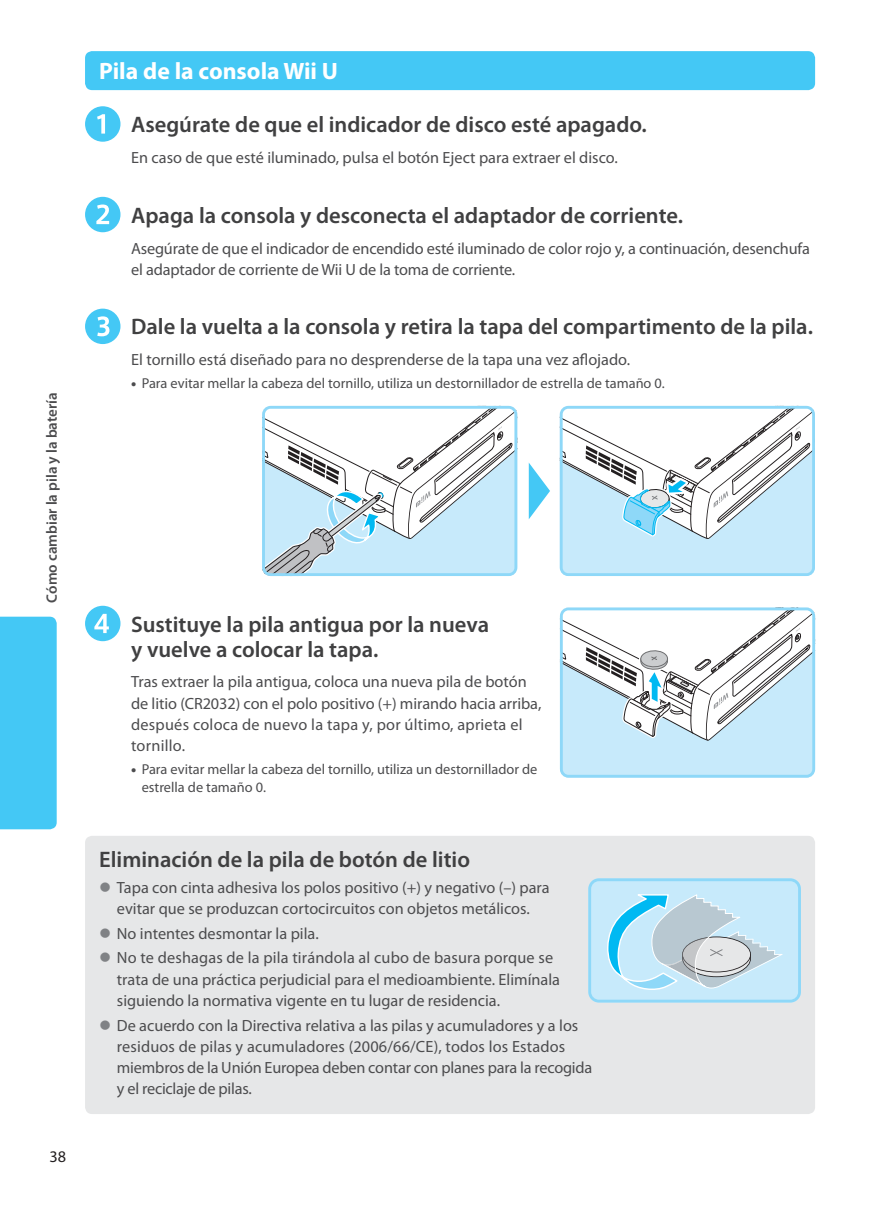
<style>
.page{position:relative;width:886px;height:1205px;background:#fff}
.page>*{position:absolute;margin:0;border:0;box-sizing:border-box;transform-origin:0 0}
.t1{font:700 23.75px "Myriad Pro";color:#fff}
.t2{font:600 22.5px/25px "Myriad Pro";color:#404041}
.t3{font:16.25px/21.2px "Myriad Pro";color:#4c4c4e}
.t4{font:16.25px "Myriad Pro";color:#231f20}
.t5{font:600 15px "Myriad Pro";color:#4c4c4e}
.t6{font:14.5px/18.8px "Myriad Pro";color:#4c4c4e}
.s1{font-weight:900}
</style>
<div class="page">
<div style="left:0;top:617px;width:57px;height:212px;background:#44c8f5"></div>
<svg style="left:529px;top:463px;width:21px;height:56px"></svg>
<svg style="left:262px;top:406px;width:255px;height:170px"></svg>
<svg style="left:560px;top:406px;width:255px;height:170px"></svg>
<div style="left:85px;top:51px;width:730px;height:39px;background:#44c8f5;border-radius:7px"></div>
<div style="left:85px;top:106px;width:35px;height:36px;background:#44c8f5;border-radius:50%"></div>
<svg style="left:97px;top:114px;width:8px;height:20px"></svg>
<div style="left:85px;top:197px;width:35px;height:35px;background:#44c8f5;border-radius:50%"></div>
<svg style="left:96px;top:204px;width:13px;height:20px"></svg>
<div style="left:85px;top:309px;width:35px;height:35px;background:#44c8f5;border-radius:50%"></div>
<svg style="left:97px;top:316px;width:12px;height:20px"></svg>
<div style="left:85px;top:606px;width:35px;height:35px;background:#44c8f5;border-radius:50%"></div>
<svg style="left:94px;top:614px;width:15px;height:19px"></svg>
<svg style="left:560px;top:607px;width:255px;height:170px"></svg>
<div style="left:85px;top:836px;width:730px;height:278px;background:#e6e7e8;border-radius:7px"></div>
<svg style="left:588px;top:878px;width:213px;height:124px;background:#bbdff0"></svg>
<p class="t5" style="left:46px;top:602px;width:212px;rotate:-90deg">Cómo cambiar la pila y la batería</p>
<p class="t4" style="left:50px;top:1150px;width:18px">38</p>
<h1 class="t1" style="left:99px;top:62px;width:240px">Pila de la consola Wii U</h1>
<h2 class="t2" style="left:131px;top:114px;width:517px">Asegúrate de que el indicador de disco esté apagado.</h2>
<p class="t3" style="left:131px;top:149px;width:488px">En caso de que esté iluminado, pulsa el botón Eject para extraer el disco.</p>
<h2 class="t2" style="left:131px;top:205px;width:553px">Apaga la consola y desconecta el adaptador de corriente.</h2>
<p class="t3" style="left:131px;top:239px;width:680px">Asegúrate de que el indicador de encendido esté iluminado de color rojo y, a continuación, desenchufa el adaptador de corriente de Wii U de la toma de corriente.</p>
<h2 class="t2" style="left:131px;top:317px;width:683px">Dale la vuelta a la consola y retira la tapa del compartimento de la pila.</h2>
<p class="t3" style="left:131px;top:351px;width:500px">El tornillo está diseñado para no desprenderse de la tapa una vez aflojado.</p>
<p class="t6" style="left:131px;top:375px;width:535px"><span class="s1">•</span> Para evitar mellar la cabeza del tornillo, utiliza un destornillador de estrella de tamaño 0.</p>
<h2 class="t2" style="left:131px;top:614px;width:360px">Sustituye la pila antigua por la nueva y vuelve a colocar la tapa.</h2>
<p class="t3" style="left:131px;top:673px;width:412px">Tras extraer la pila antigua, coloca una nueva pila de botón de litio (CR2032) con el polo positivo (+) mirando hacia arriba, después coloca de nuevo la tapa y, por último, aprieta el tornillo.</p>
<p class="t6" style="left:142px;top:761px;width:397px;text-indent:-11px"><span class="s1">•</span> Para evitar mellar la cabeza del tornillo, utiliza un destornillador de estrella de tamaño 0.</p>
<h2 class="t2" style="left:99px;top:849px;width:372px">Eliminación de la pila de botón de litio</h2>
<p class="t3" style="left:117px;top:878px;width:434px">Tapa con cinta adhesiva los polos positivo (+) y negativo (–) para evitar que se produzcan cortocircuitos con objetos metálicos.</p>
<p class="t3" style="left:117px;top:922px;width:438px;line-height:24.8px">No intentes desmontar la pila.<br>No te deshagas de la pila tirándola al cubo de basura porque se</p>
<p class="t3" style="left:117px;top:970px;width:445px">trata de una práctica perjudicial para el medioambiente. Elimínala siguiendo la normativa vigente en tu lugar de residencia.</p>
<p class="t3" style="left:117px;top:1016px;width:477px">De acuerdo con la Directiva relativa a las pilas y acumuladores y a los residuos de pilas y acumuladores (2006/66/CE), todos los Estados miembros de la Unión Europea deben contar con planes para la recogida y el reciclaje de pilas.</p>
</div>
